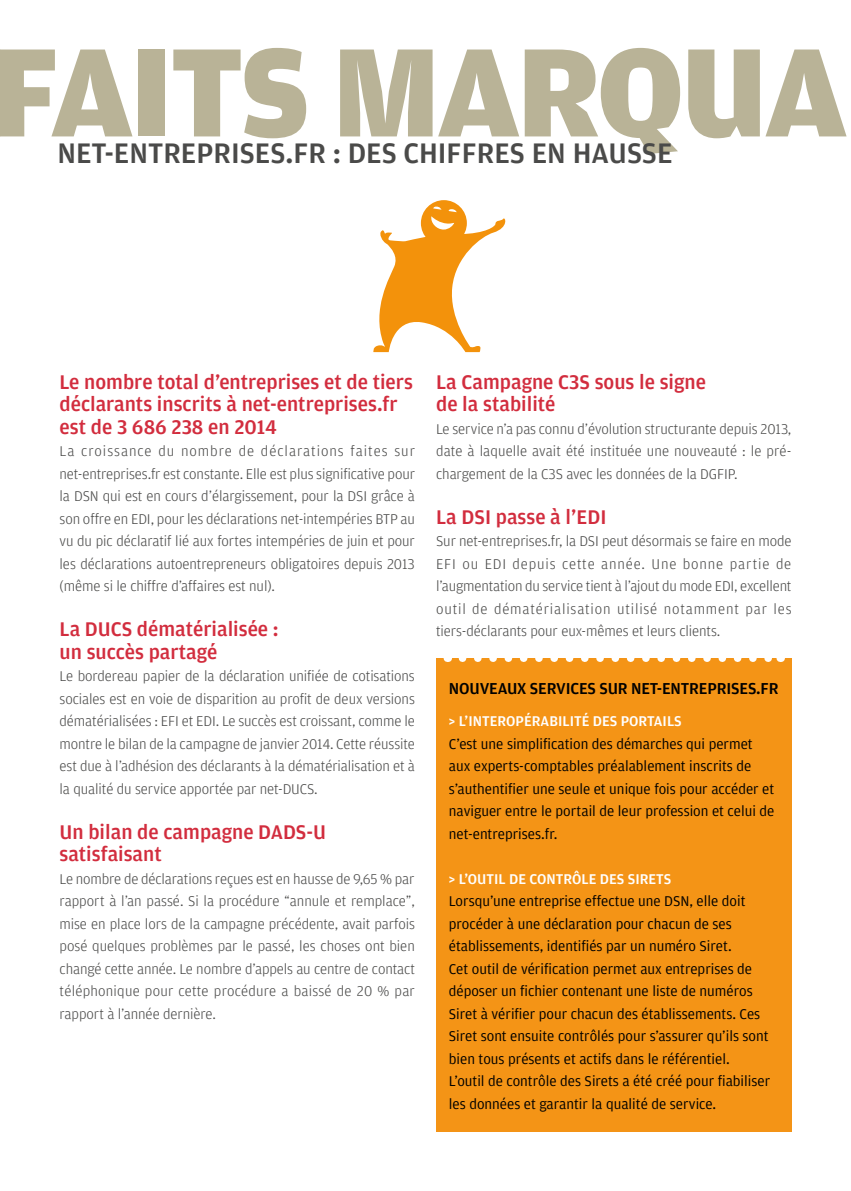
<style>
.page{position:relative;width:851px;height:1191px;background:#fff}
.page>*{position:absolute;margin:0;border:0;box-sizing:border-box;transform-origin:0 0}
.t1{font:900 133.5px "Amplitude";letter-spacing:-.02em;color:#b9b397}
.t2{font:500 30px "Amplitude";color:#4a4a49}
.t3{font:500 21px/22.5px "Amplitude";color:#d22d3e}
.t4{font:500 16.8px "Amplitude";letter-spacing:-.01em;color:#000}
.t5{font:300 15px/22.5px "Amplitude";letter-spacing:-.005em;color:#4a4a49;text-align:justify}
.t6{font:15px/22.5px "Amplitude";color:#000}
.t7{font:500 15px "Amplitude";color:#fff}
</style>
<div class="page">
<div style="left:436px;top:658px;width:355px;height:473px;background:#f49416"></div>
<svg style="left:462px;top:658px;width:310px;height:4px"></svg>
<svg style="left:373px;top:200px;width:133px;height:152px"></svg>
<h1 class="t1" style="left:-9px;top:18px;width:857px">FAITS MARQUA</h1>
<h2 class="t2" style="left:57px;top:137px;width:616px">NET-ENTREPRISES.FR : DES CHIFFRES EN HAUSSE</h2>
<h3 class="t3" style="left:60px;top:370px;width:355px">Le nombre total d’entreprises et de tiers déclarants inscrits à net-entreprises.fr est de 3 686 238 en 2014</h3>
<p class="t5" style="left:60px;top:440px;width:357px">La croissance du nombre de déclarations faites sur net-entreprises.fr est constante. Elle est plus significative pour la DSN qui est en cours d’élargissement, pour la DSI grâce à son offre en EDI, pour les déclarations net-intempéries BTP au vu du pic déclaratif lié aux fortes intempéries de juin et pour les déclarations autoentrepreneurs obligatoires depuis 2013 (même si le chiffre d’affaires est nul).</p>
<h3 class="t3" style="left:60px;top:618px;width:220px">La DUCS dématérialisée : un succès partagé</h3>
<p class="t5" style="left:60px;top:665px;width:357px">Le bordereau papier de la déclaration unifiée de cotisations sociales est en voie de disparition au profit de deux versions dématérialisées : EFI et EDI. Le succès est croissant, comme le montre le bilan de la campagne de janvier 2014. Cette réussite est due à l’adhésion des déclarants à la dématérialisation et à la qualité du service apportée par net-DUCS.</p>
<h3 class="t3" style="left:60px;top:820px;width:268px">Un bilan de campagne DADS-U satisfaisant</h3>
<p class="t5" style="left:60px;top:867px;width:357px">Le nombre de déclarations reçues est en hausse de 9,65 % par rapport à l’an passé. Si la procédure “annule et remplace”, mise en place lors de la campagne précédente, avait parfois posé quelques problèmes par le passé, les choses ont bien changé cette année. Le nombre d’appels au centre de contact téléphonique pour cette procédure a baissé de 20 % par rapport à l’année dernière.</p>
<h3 class="t3" style="left:436px;top:370px;width:271px">La Campagne C3S sous le signe de la stabilité</h3>
<p class="t5" style="left:436px;top:417px;width:357px">Le service n’a pas connu d’évolution structurante depuis 2013, date à laquelle avait été instituée une nouveauté : le pré&shy;chargement de la C3S avec les données de la DGFIP.</p>
<h3 class="t3" style="left:436px;top:505px;width:172px">La DSI passe à l’EDI</h3>
<p class="t5" style="left:436px;top:530px;width:357px">Sur net-entreprises.fr, la DSI peut désormais se faire en mode EFI ou EDI depuis cette année. Une bonne partie de l’augmentation du service tient à l’ajout du mode EDI, excellent outil de dématérialisation utilisé notamment par les tiers-déclarants pour eux-mêmes et leurs clients.</p>
<p class="t4" style="left:449px;top:679px;width:331px">NOUVEAUX SERVICES SUR NET-ENTREPRISES.FR</p>
<p class="t7" style="left:449px;top:713px;width:234px">&gt; L’INTEROPÉRABILITÉ DES PORTAILS</p>
<p class="t6" style="left:449px;top:732px;width:327px">C’est une simplification des démarches qui permet aux experts-comptables préalablement inscrits de s’authentifier une seule et unique fois pour accéder et naviguer entre le portail de leur profession et celui de net-entreprises.fr.</p>
<p class="t7" style="left:449px;top:870px;width:224px">&gt; L’OUTIL DE CONTRÔLE DES SIRETS</p>
<p class="t6" style="left:449px;top:890px;width:323px">Lorsqu’une entreprise effectue une DSN, elle doit procéder à une déclaration pour chacun de ses établissements, identifiés par un numéro Siret.<br>Cet outil de vérification permet aux entreprises de déposer un fichier contenant une liste de numéros Siret à vérifier pour chacun des établissements. Ces Siret sont ensuite contrôlés pour s’assurer qu’ils sont bien tous présents et actifs dans le référentiel.<br>L’outil de contrôle des Sirets a été créé pour fiabiliser les données et garantir la qualité de service.</p>
</div>
